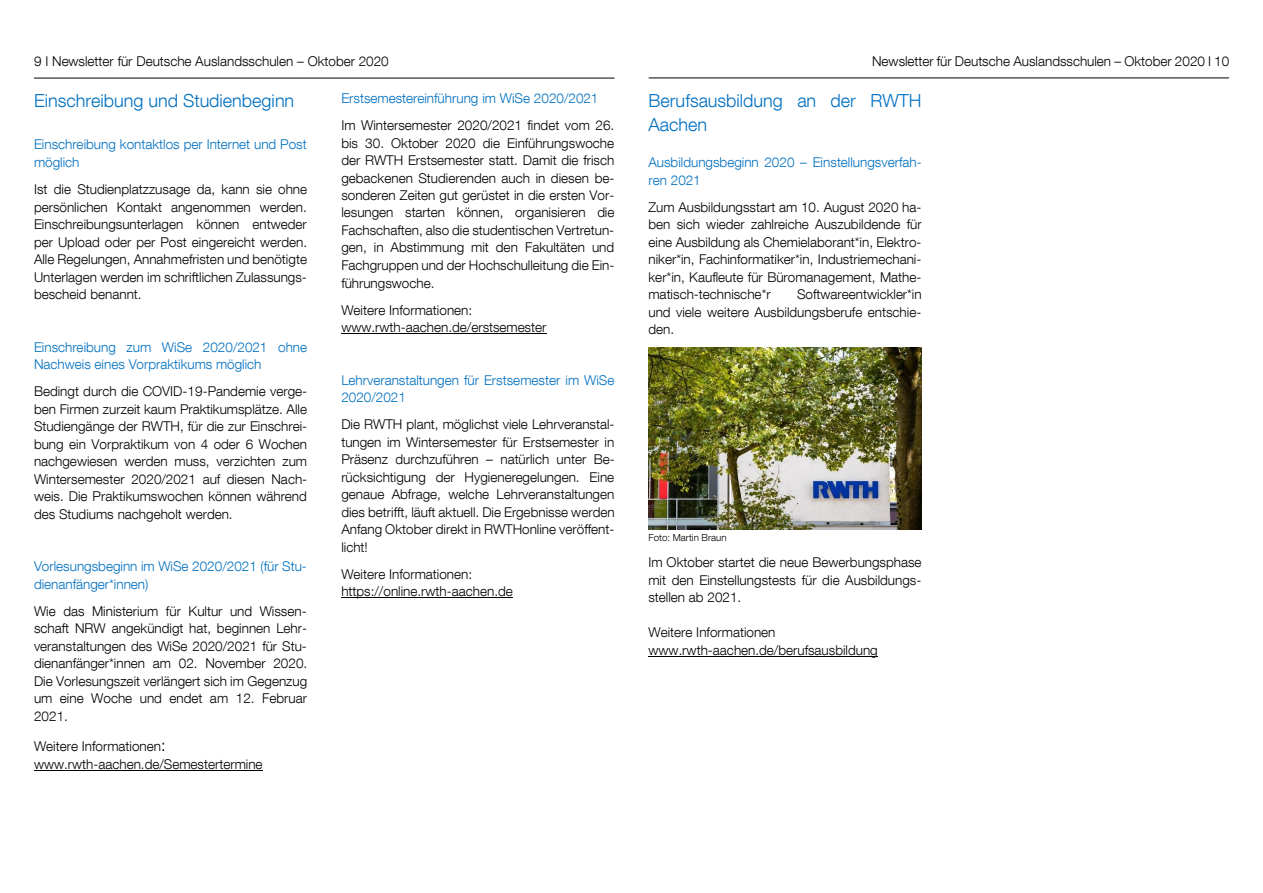
<style>
.page{position:relative;width:1263px;height:893px;background:#fff}
.page>*{position:absolute;margin:0;border:0;box-sizing:border-box;transform-origin:0 0}
.t1{font:300 18px/23.4px "Helvetica Neue LT Com";color:#0070c0}
.t2{font:300 13.5px/17.5px "Helvetica Neue LT Com";color:#000;text-align:justify}
.t3{font:300 13.5px/17.4px "Helvetica Neue LT Com";color:#0070c0}
.t4{font:300 9.75px "Helvetica Neue LT Com";color:#000}
.s1{font-size:16.5px}
</style>
<div class="page">
<hr style="left:34px;top:78px;width:580px;height:1px;background:#000">
<hr style="left:649px;top:78px;width:580px;height:1px;background:#000">
<hr style="left:34px;top:770px;width:229px;height:1px;background:#000">
<hr style="left:341px;top:333px;width:205px;height:1px;background:#000">
<hr style="left:341px;top:597px;width:172px;height:1px;background:#000">
<hr style="left:648px;top:656px;width:230px;height:1px;background:#000">
<img style="left:648px;top:348px;width:274px;height:182px">
<p class="t2" style="left:34px;top:55px;width:356px">9 I Newsletter für Deutsche Auslandsschulen – Oktober 2020</p>
<p class="t2" style="left:872px;top:55px;width:359px">Newsletter für Deutsche Auslandsschulen – Oktober 2020 I 10</p>
<h2 class="t1" style="left:34px;top:92px;width:262px">Einschreibung und Studienbeginn</h2>
<h3 class="t3" style="left:34px;top:138px;width:274px">Einschreibung kontaktlos per Internet und Post möglich</h3>
<p class="t2" style="left:34px;top:183px;width:275px">Ist die Studienplatzzusage da, kann sie ohne persönlichen Kontakt angenommen werden.<br>Einschreibungsunterlagen können entweder per Upload oder per Post eingereicht werden.<br>Alle Regelungen, Annahmefristen und benötigte Unterlagen werden im schriftlichen Zulassungs&shy;bescheid benannt.</p>
<h3 class="t3" style="left:341px;top:91px;width:259px">Erstsemestereinführung im WiSe 2020/2021</h3>
<p class="t2" style="left:341px;top:118px;width:275px">Im Wintersemester 2020/2021 findet vom 26. bis 30. Oktober 2020 die Einführungswoche der RWTH Erstsemester statt. Damit die frisch gebackenen Studierenden auch in diesen be&shy;sonderen Zeiten gut gerüstet in die ersten Vor&shy;lesungen starten können, organisieren die Fachschaften, also die studentischen Vertretun&shy;gen, in Abstimmung mit den Fakultäten und Fachgruppen und der Hochschulleitung die Ein&shy;führungswoche.</p>
<p class="t2" style="left:341px;top:303px;width:132px">Weitere Informationen:</p>
<p class="t2" style="left:341px;top:321px;width:206px">www.rwth-aachen.de/erstsemester</p>
<h2 class="t1" style="left:648px;top:92px;width:275px">Berufsausbildung an der RWTH<br>Aachen</h2>
<h3 class="t3" style="left:648px;top:155px;width:275px">Ausbildungsbeginn 2020 – Einstellungsverfah&shy;ren 2021</h3>
<p class="t2" style="left:648px;top:200px;width:275px">Zum Ausbildungsstart am 10. August 2020 ha&shy;ben sich wieder zahlreiche Auszubildende für eine Ausbildung als Chemielaborant*in, Elektro&shy;niker*in, Fachinformatiker*in, Industriemechani&shy;ker*in, Kaufleute für Büromanagement, Mathe&shy;matisch-technische*r</p>
<p class="t2" style="left:648px;top:287px;width:275px;text-indent:149px">Softwareentwickler*in und viele weitere Ausbildungsberufe entschie&shy;den.</p>
<h3 class="t3" style="left:34px;top:340px;width:275px">Einschreibung zum WiSe 2020/2021 ohne<br>Nachweis eines Vorpraktikums möglich</h3>
<p class="t2" style="left:34px;top:385px;width:275px">Bedingt durch die COVID-19-Pandemie verge&shy;ben Firmen zurzeit kaum Praktikumsplätze. Alle Studiengänge der RWTH, für die zur Einschrei&shy;bung ein Vorpraktikum von 4 oder 6 Wochen nachgewiesen werden muss, verzichten zum Wintersemester 2020/2021 auf diesen Nach&shy;weis. Die Praktikumswochen können während des Studiums nachgeholt werden.</p>
<h3 class="t3" style="left:34px;top:559px;width:274px">Vorlesungsbeginn im WiSe 2020/2021 (für Stu&shy;dienanfänger*innen)</h3>
<p class="t2" style="left:34px;top:604px;width:275px">Wie das Ministerium für Kultur und Wissen&shy;schaft NRW angekündigt hat, beginnen Lehr&shy;veranstaltungen des WiSe 2020/2021 für Stu&shy;dienanfänger*innen am 02. November 2020.<br>Die Vorlesungszeit verlängert sich im Gegenzug um eine Woche und endet am 12. Februar 2021.</p>
<p class="t2" style="left:34px;top:739px;width:133px">Weitere Informationen<span class="s1">:</span></p>
<p class="t2" style="left:34px;top:758px;width:230px">www.rwth-aachen.de/Semestertermine</p>
<h3 class="t3" style="left:341px;top:373px;width:275px">Lehrveranstaltungen für Erstsemester im WiSe<br>2020/2021</h3>
<p class="t2" style="left:341px;top:418px;width:275px">Die RWTH plant, möglichst viele Lehrveranstal&shy;tungen im Wintersemester für Erstsemester in Präsenz durchzuführen – natürlich unter Be&shy;rücksichtigung der Hygieneregelungen. Eine genaue Abfrage, welche Lehrveranstaltungen dies betrifft, läuft aktuell. Die Ergebnisse werden Anfang Oktober direkt in RWTHonline veröffent&shy;licht!</p>
<p class="t2" style="left:341px;top:567px;width:132px">Weitere Informationen:</p>
<p class="t2" style="left:341px;top:585px;width:173px">https://online.rwth-aachen.de</p>
<p class="t4" style="left:648px;top:534px;width:80px">Foto: Martin Braun</p>
<p class="t2" style="left:648px;top:555px;width:275px">Im Oktober startet die neue Bewerbungsphase mit den Einstellungstests für die Ausbildungs&shy;stellen ab 2021.</p>
<p class="t2" style="left:648px;top:625px;width:129px">Weitere Informationen</p>
<p class="t2" style="left:648px;top:643px;width:231px">www.rwth-aachen.de/berufsausbildung</p>
</div>
